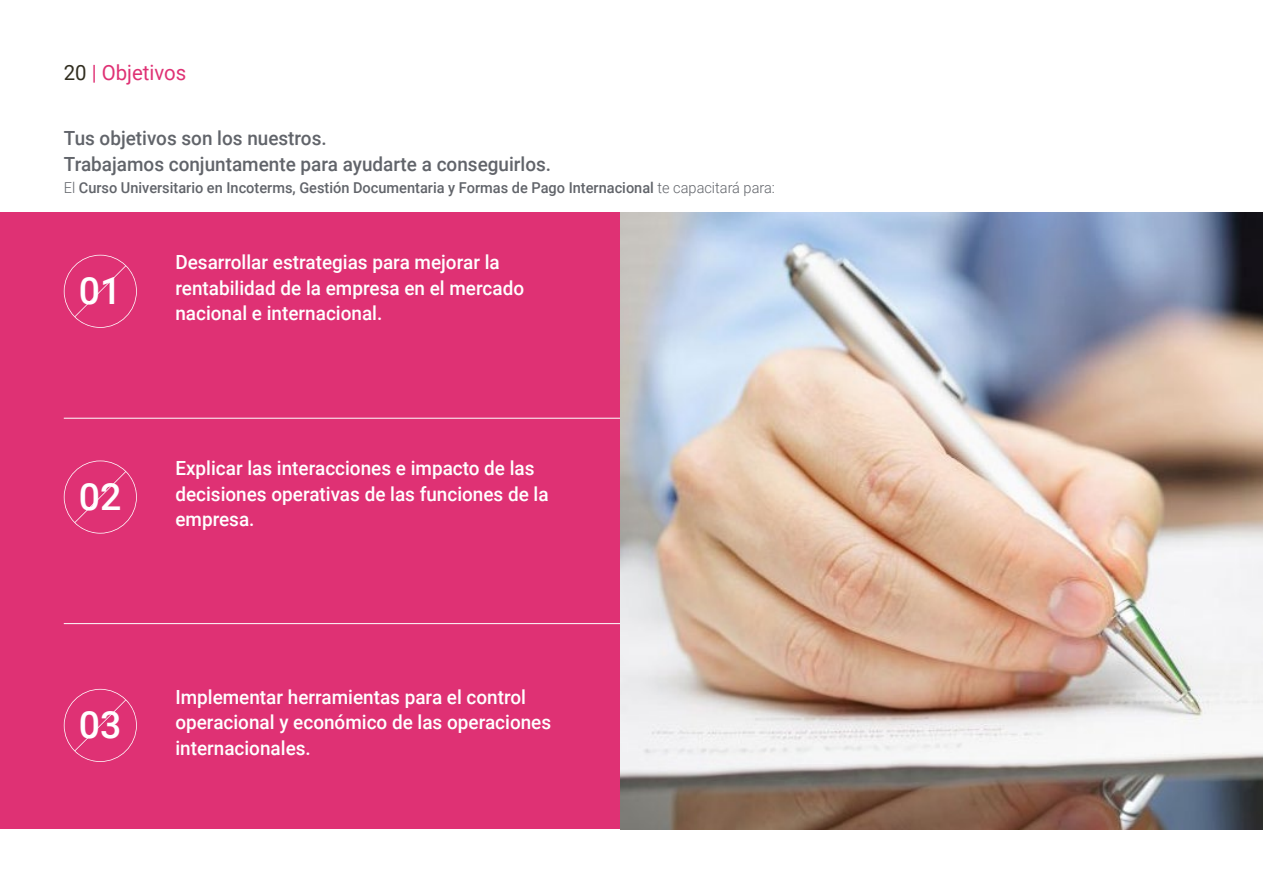
<style>
.page{position:relative;width:1263px;height:893px;background:#fff}
.page>*{position:absolute;margin:0;border:0;box-sizing:border-box;transform-origin:0 0}
.t1{font:500 37.5px "Roboto";color:#fff}
.t2{font:21px "Roboto";color:#df3174}
.t3{font:500 19.5px/25.5px "Roboto";color:#fff}
.t4{font:500 19.5px/25.5px "Roboto";color:#61646a}
.t5{font:500 15px "Roboto";color:#61646a}
.s1{color:#312e20}
.s2{font-weight:300}
</style>
<div class="page">
<div style="left:0;top:213px;width:621px;height:616px;background:#df3174"></div>
<svg style="left:64px;top:255px;width:73px;height:73px"></svg>
<svg style="left:64px;top:689px;width:73px;height:73px"></svg>
<svg style="left:64px;top:461px;width:73px;height:73px"></svg>
<hr style="left:64px;top:418px;width:1199px;height:1px;background:#fff">
<hr style="left:64px;top:623px;width:1199px;height:1px;background:#fff">
<img style="left:621px;top:213px;width:642px;height:616px">
<p class="t2" style="left:64px;top:57px;width:124px"><span class="s1">20</span> | Objetivos</p>
<p class="t4" style="left:64px;top:125px;width:489px">Tus objetivos son los nuestros.<br>Trabajamos conjuntamente para ayudarte a conseguirlos.</p>
<p class="t5" style="left:64px;top:177px;width:713px"><span class="s2">El</span> Curso Universitario en Incoterms, Gestión Documentaria y Formas de Pago Internacional <span class="s2">te capacitará para:</span></p>
<h1 class="t1" style="left:79px;top:264px;width:44px">01</h1>
<p class="t3" style="left:175px;top:249px;width:350px">Desarrollar estrategias para mejorar la rentabilidad de la empresa en el mercado nacional e internacional.</p>
<h1 class="t1" style="left:79px;top:470px;width:44px">02</h1>
<p class="t3" style="left:175px;top:455px;width:375px">Explicar las interacciones e impacto de las decisiones operativas de las funciones de la empresa.</p>
<h1 class="t1" style="left:79px;top:698px;width:44px">03</h1>
<p class="t3" style="left:175px;top:683px;width:377px">Implementar herramientas para el control operacional y económico de las operaciones internacionales.</p>
</div>
